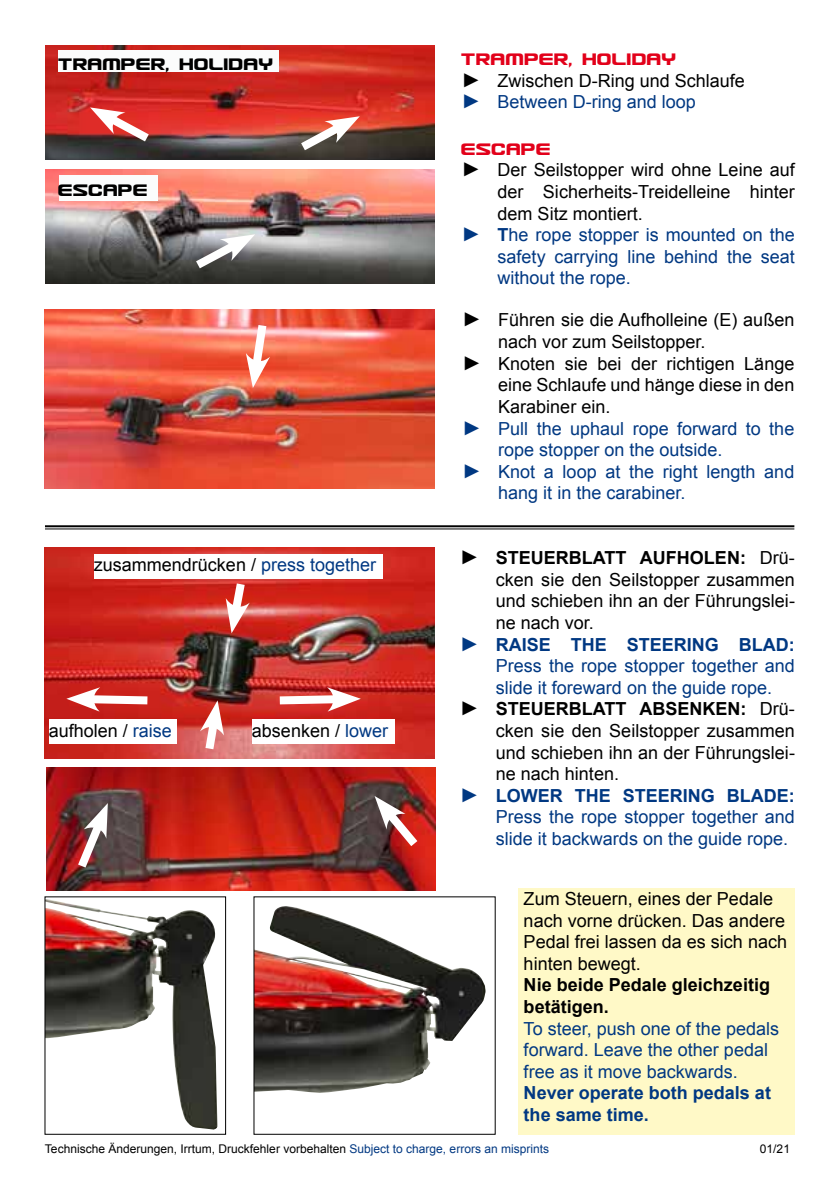
<style>
.page{position:relative;width:840px;height:1191px;background:#fff}
.page>*{position:absolute;margin:0;border:0;box-sizing:border-box;transform-origin:0 0}
.t1{font:20px "Usuzi";color:#e2001a}
.t2{font:20px "Usuzi";color:#000}
.t3{font:18px/21.6px "Arial";color:#000}
.t4{font:18px/21.6px "Arial";color:#003882}
.t5{font:700 18px/21.6px "Arial";color:#000}
.t6{font:700 18px/21.6px "Arial";color:#003882}
.t7{font:12px "Arial";color:#000}
.s1{color:#003882}
.s2{font-family:"Times New Roman";font-size:20px}
.s3{font-family:"Times New Roman";font-size:20px;color:#003882}
.s4{font-weight:700}
.s5{font-family:"Times New Roman";font-weight:400;font-size:20px}
.s6{font-weight:400}
</style>
<div class="page">
<img style="left:46px;top:45px;width:388px;height:115px">
<div style="left:58px;top:50px;width:221px;height:22px;background:#fbfcfc"></div>
<svg style="left:90px;top:106px;width:68px;height:43px"></svg>
<svg style="left:292px;top:115px;width:67px;height:43px"></svg>
<img style="left:46px;top:170px;width:388px;height:113px">
<div style="left:59px;top:175px;width:98px;height:26px;background:#fbfcfc"></div>
<svg style="left:187px;top:233px;width:68px;height:43px"></svg>
<img style="left:45px;top:309px;width:389px;height:179px">
<svg style="left:246px;top:316px;width:25px;height:72px"></svg>
<img style="left:45px;top:547px;width:389px;height:211px">
<svg style="left:225px;top:579px;width:25px;height:54px"></svg>
<svg style="left:200px;top:700px;width:24px;height:58px"></svg>
<svg style="left:271px;top:687px;width:89px;height:24px"></svg>
<svg style="left:66px;top:687px;width:89px;height:24px"></svg>
<div style="left:49px;top:719px;width:127px;height:25px;background:#fff"></div>
<div style="left:252px;top:719px;width:142px;height:25px;background:#fff"></div>
<div style="left:94px;top:554px;width:288px;height:25px;background:#fff"></div>
<hr style="left:45px;top:525px;width:748px;height:2px;background:#000">
<hr style="left:45px;top:528px;width:748px;height:1px;background:#000">
<div style="left:517px;top:888px;width:276px;height:246px;background:#fff9c7"></div>
<img style="left:46px;top:768px;width:389px;height:122px">
<svg style="left:71px;top:803px;width:40px;height:73px"></svg>
<svg style="left:374px;top:796px;width:51px;height:59px"></svg>
<img style="left:46px;top:899px;width:171px;height:230px">
<div style="left:44px;top:896px;width:182px;height:238px;border:1px solid #000"></div>
<img style="left:255px;top:906px;width:230px;height:186px">
<p class="t2" style="left:58px;top:54px;width:217px">TRAMPER, HOLIDAY</p>
<p class="t2" style="left:59px;top:179px;width:91px">ESCAPE</p>
<p class="t3" style="left:94px;top:554px;width:284px">zusammendrücken / <span class="s1">press together</span></p>
<p class="t3" style="left:49px;top:720px;width:125px">aufholen / <span class="s1">raise</span></p>
<p class="t3" style="left:252px;top:720px;width:138px">absenken / <span class="s1">lower</span></p>
<p class="t1" style="left:461px;top:49px;width:217px">TRAMPER, HOLIDAY</p>
<p class="t3" style="left:461px;top:70px;width:285px"><span class="s2">►</span> Zwischen D-Ring und Schlaufe <span class="s3">►</span> <span class="s1">Between D-ring and loop</span></p>
<p class="t1" style="left:461px;top:138px;width:91px">ESCAPE</p>
<p class="t3" style="left:461px;top:159px;width:335px"><span class="s2">►</span> Der Seilstopper wird ohne Leine auf</p>
<p class="t3" style="left:497px;top:181px;width:299px">der Sicherheits-Treidelleine hinter</p>
<p class="t3" style="left:497px;top:203px;width:147px">dem Sitz montiert.</p>
<p class="t4" style="left:461px;top:224px;width:335px"><span class="s2">►</span> <span class="s4">T</span>he rope stopper is mounted on the</p>
<p class="t4" style="left:497px;top:246px;width:299px">safety carrying line behind the seat</p>
<p class="t4" style="left:497px;top:267px;width:135px">without the rope.</p>
<p class="t3" style="left:462px;top:309px;width:333px"><span class="s2">►</span> Führen sie die Aufholleine (E) außen</p>
<p class="t3" style="left:498px;top:331px;width:209px">nach vor zum Seilstopper.</p>
<p class="t3" style="left:462px;top:353px;width:333px"><span class="s2">►</span> Knoten sie bei der richtigen Länge</p>
<p class="t3" style="left:498px;top:374px;width:297px">eine Schlaufe und hänge diese in den</p>
<p class="t3" style="left:498px;top:396px;width:114px">Karabiner ein.</p>
<p class="t4" style="left:462px;top:417px;width:333px"><span class="s2">►</span> Pull the uphaul rope forward to the</p>
<p class="t4" style="left:498px;top:439px;width:226px">rope stopper on the outside.</p>
<p class="t4" style="left:462px;top:461px;width:333px"><span class="s2">►</span> Knot a loop at the right length and</p>
<p class="t4" style="left:498px;top:482px;width:189px">hang it in the carabiner.</p>
<p class="t5" style="left:459px;top:547px;width:336px"><span class="s5">►</span> STEUERBLATT AUFHOLEN: <span class="s6">Drü-</span></p>
<p class="t3" style="left:495px;top:569px;width:300px">cken sie den Seilstopper zusammen</p>
<p class="t3" style="left:495px;top:590px;width:300px">und schieben ihn an der Führungslei-</p>
<p class="t3" style="left:495px;top:612px;width:100px">ne nach vor.</p>
<p class="t6" style="left:459px;top:634px;width:336px"><span class="s5">►</span> RAISE THE STEERING BLAD:</p>
<p class="t4" style="left:495px;top:655px;width:300px">Press the rope stopper together and</p>
<p class="t4" style="left:495px;top:677px;width:278px">slide it foreward on the guide rope.</p>
<p class="t5" style="left:459px;top:699px;width:336px"><span class="s5">►</span> STEUERBLATT ABSENKEN: <span class="s6">Drü-</span></p>
<p class="t3" style="left:495px;top:720px;width:300px">cken sie den Seilstopper zusammen</p>
<p class="t3" style="left:495px;top:741px;width:300px">und schieben ihn an der Führungslei-</p>
<p class="t3" style="left:495px;top:763px;width:125px">ne nach hinten.</p>
<p class="t6" style="left:459px;top:785px;width:336px"><span class="s5">►</span> LOWER THE STEERING BLADE:</p>
<p class="t4" style="left:495px;top:806px;width:300px">Press the rope stopper together and</p>
<p class="t4" style="left:495px;top:828px;width:294px">slide it backwards on the guide rope.</p>
<p class="t3" style="left:523px;top:888px;width:265px">Zum Steuern, eines der Pedale nach vorne drücken. Das andere<br>Pedal frei lassen da es sich nach hinten bewegt.</p>
<p class="t5" style="left:523px;top:975px;width:248px">NIE BEIDE PEDALE GLEICHZEITIG<br>BETÄTIGEN.</p>
<p class="t4" style="left:523px;top:1017px;width:257px">To steer, push one of the pedals forward. Leave the other pedal free as it move backwards.</p>
<p class="t6" style="left:523px;top:1083px;width:249px">NEVER OPERATE BOTH PEDALS AT<br>THE SAME TIME.</p>
<p class="t7" style="left:45px;top:1141px;width:505px">Technische Änderungen, Irrtum, Druckfehler vorbehalten <span class="s1">Subject to charge, errors an misprints</span></p>
<p class="t7" style="left:759px;top:1141px;width:32px">01/21</p>
</div>
